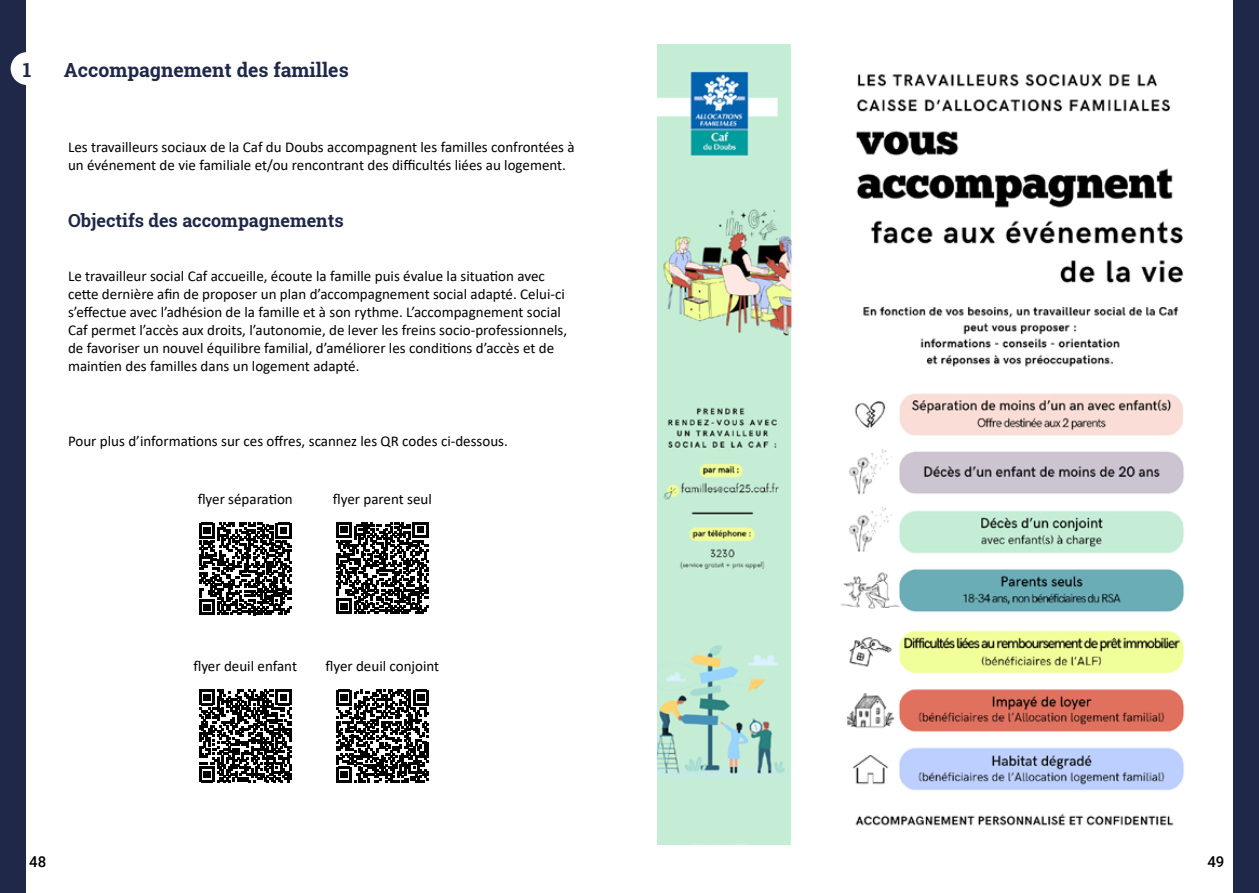
<style>
.page{position:relative;width:1259px;height:893px;background:#fff}
.page>*{position:absolute;margin:0;border:0;box-sizing:border-box;transform-origin:0 0}
.t1{font:700 19.5px "Roboto Slab";color:#1f2848}
.t2{font:700 18px "Roboto Slab";color:#1f2848}
.t3{font:15px/18px "Calibri";color:#000}
.t4{font:500 15px "Roboto";color:#000}
</style>
<div class="page">
<div style="left:1233px;top:0;width:26px;height:893px;background:#1f2848"></div>
<div style="left:0;top:0;width:26px;height:893px;background:#1f2848"></div>
<div style="left:11px;top:52px;width:33px;height:33px;background:#fff;border-radius:50%"></div>
<svg style="left:199px;top:523px;width:92px;height:92px"></svg>
<svg style="left:336px;top:522px;width:92px;height:92px"></svg>
<svg style="left:199px;top:689px;width:93px;height:93px"></svg>
<svg style="left:336px;top:690px;width:93px;height:93px"></svg>
<img style="left:658px;top:45px;width:527px;height:799px">
<h1 class="t1" style="left:23px;top:56px;width:10px">1</h1>
<h1 class="t1" style="left:64px;top:57px;width:286px">Accompagnement des familles</h1>
<p class="t3" style="left:68px;top:137px;width:508px">Les travailleurs sociaux de la Caf du Doubs accompagnent les familles confrontées à un événement de vie familiale et/ou rencontrant des difficultés liées au logement.</p>
<p class="t2" style="left:68px;top:208px;width:277px">Objectifs des accompagnements</p>
<p class="t3" style="left:68px;top:267px;width:501px">Le travailleur social Caf accueille, écoute la famille puis évalue la situation avec cette dernière afin de proposer un plan d’accompagnement social adapté. Celui-ci s’effectue avec l’adhésion de la famille et à son rythme. L’accompagnement social Caf permet l’accès aux droits, l’autonomie, de lever les freins socio-professionnels, de favoriser un nouvel équilibre familial, d’améliorer les conditions d’accès et de maintien des familles dans un logement adapté.</p>
<p class="t3" style="left:68px;top:431px;width:441px">Pour plus d’informations sur ces offres, scannez les QR codes ci-dessous.</p>
<p class="t3" style="left:198px;top:490px;width:97px">flyer séparation</p>
<p class="t3" style="left:333px;top:490px;width:100px">flyer parent seul</p>
<p class="t3" style="left:193px;top:656px;width:105px">flyer deuil enfant</p>
<p class="t3" style="left:325px;top:656px;width:115px">flyer deuil conjoint</p>
<p class="t4" style="left:29px;top:851px;width:19px">48</p>
<p class="t4" style="left:1207px;top:851px;width:19px">49</p>
</div>
